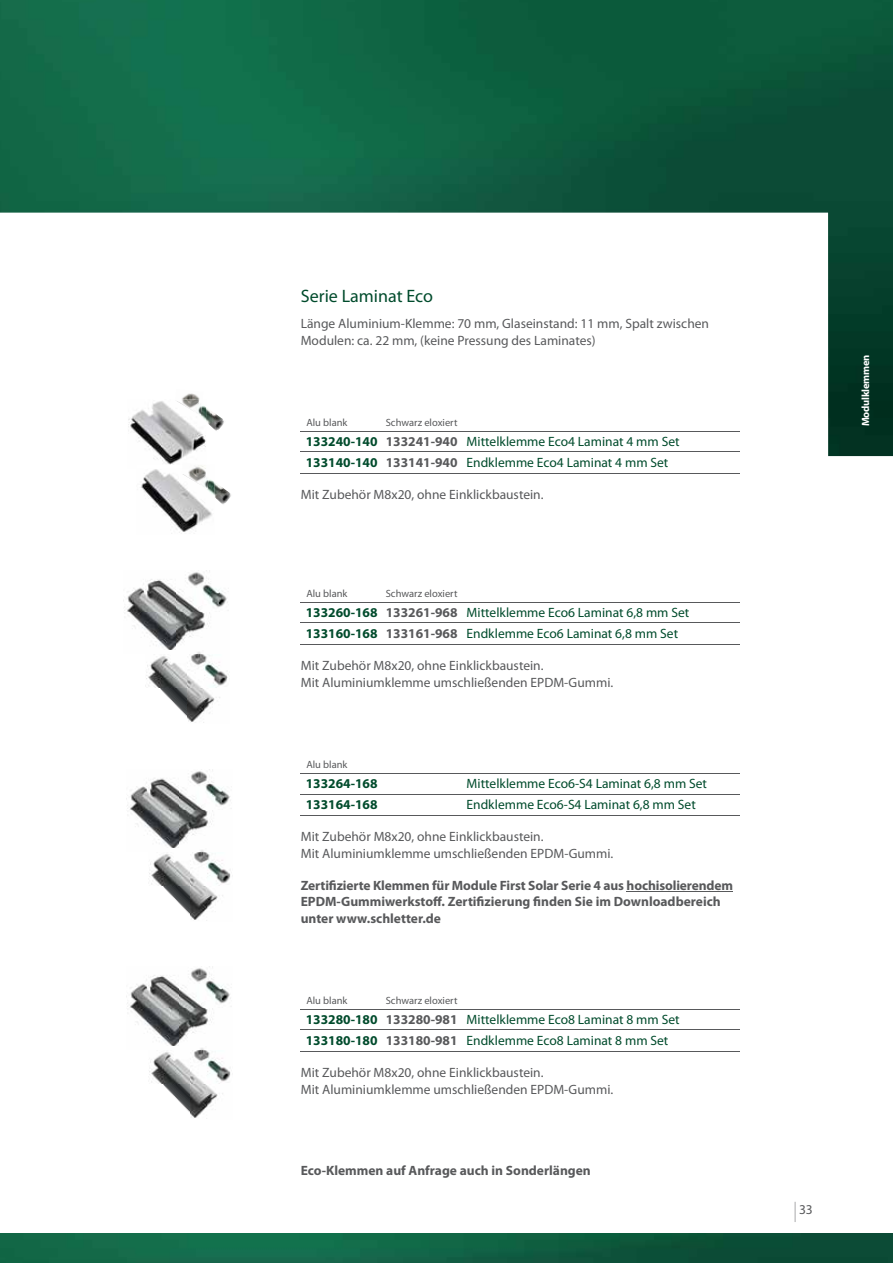
<style>
.page{position:relative;width:893px;height:1263px;background:#fff}
.page>*{position:absolute;margin:0;border:0;box-sizing:border-box;transform-origin:0 0}
.t1{font:18px "Myriad Pro";color:#004b2c}
.t2{font:13.5px/16.2px "Myriad Pro";color:#58595b}
.t3{font:13.5px/20.7px "Myriad Pro";color:#004b2c}
.t4{font:700 13.5px/16.2px "Myriad Pro";color:#58595b}
.t5{font:700 13.5px "Myriad Pro";color:#004b2c}
.t6{font:10.5px "Myriad Pro";color:#58595b}
.t7{font:700 10.5px "Myriad Pro";letter-spacing:-.02em;color:#fff}
.s1{font-weight:700}
.s2{font-weight:700;color:#58595b}
.s3{font-size:20.25px}
</style>
<div class="page">
<img style="left:0;top:0;width:893px;height:456px">
<img style="left:0;top:1233px;width:893px;height:30px">
<hr style="left:301px;top:431px;width:439px;height:1px;background:#58595b">
<hr style="left:301px;top:452px;width:439px;height:1px;background:#58595b">
<hr style="left:301px;top:473px;width:439px;height:1px;background:#58595b">
<hr style="left:301px;top:602px;width:439px;height:1px;background:#58595b">
<hr style="left:301px;top:623px;width:439px;height:1px;background:#58595b">
<hr style="left:301px;top:644px;width:439px;height:1px;background:#58595b">
<hr style="left:301px;top:773px;width:439px;height:1px;background:#58595b">
<hr style="left:301px;top:794px;width:439px;height:1px;background:#58595b">
<hr style="left:301px;top:815px;width:439px;height:1px;background:#58595b">
<hr style="left:627px;top:891px;width:106px;height:1px;background:#58595b">
<hr style="left:301px;top:1009px;width:439px;height:1px;background:#58595b">
<hr style="left:301px;top:1030px;width:439px;height:1px;background:#58595b">
<hr style="left:301px;top:1051px;width:439px;height:1px;background:#58595b">
<img style="left:128px;top:399px;width:78px;height:66px">
<img style="left:141px;top:469px;width:71px;height:65px">
<img style="left:206px;top:407px;width:20px;height:25px">
<img style="left:197px;top:404px;width:9px;height:18px">
<img style="left:175px;top:389px;width:28px;height:24px">
<img style="left:193px;top:402px;width:9px;height:14px">
<img style="left:214px;top:482px;width:17px;height:22px">
<img style="left:203px;top:478px;width:11px;height:19px">
<img style="left:183px;top:463px;width:20px;height:2px">
<img style="left:182px;top:469px;width:28px;height:18px">
<img style="left:192px;top:465px;width:14px;height:4px">
<img style="left:199px;top:475px;width:10px;height:14px">
<img style="left:145px;top:652px;width:83px;height:71px">
<img style="left:124px;top:571px;width:104px;height:41px">
<img style="left:129px;top:612px;width:48px;height:41px">
<img style="left:177px;top:612px;width:33px;height:32px">
<img style="left:149px;top:850px;width:82px;height:71px">
<img style="left:127px;top:769px;width:105px;height:41px">
<img style="left:131px;top:810px;width:49px;height:42px">
<img style="left:180px;top:810px;width:33px;height:32px">
<img style="left:149px;top:1048px;width:82px;height:71px">
<img style="left:127px;top:967px;width:104px;height:41px">
<img style="left:132px;top:1008px;width:48px;height:41px">
<img style="left:180px;top:1008px;width:33px;height:32px">
<h1 class="t1" style="left:301px;top:284px;width:134px">Serie Laminat Eco</h1>
<p class="t2" style="left:301px;top:315px;width:410px">Länge Aluminium-Klemme: 70 mm, Glaseinstand: 11 mm, Spalt zwischen<br>Modulen: ca. 22 mm, (keine Pressung des Laminates)</p>
<p class="t6" style="left:306px;top:416px;width:43px">Alu blank</p>
<p class="t6" style="left:386px;top:416px;width:73px">Schwarz eloxiert</p>
<p class="t3" style="left:306px;top:431px;width:375px"><span class="s1">133240-140</span> <span class="s2">133241-940</span> Mittelklemme Eco4 Laminat 4 mm Set<br><span class="s1">133140-140</span> <span class="s2">133141-940</span> Endklemme Eco4 Laminat 4 mm Set</p>
<p class="t2" style="left:301px;top:487px;width:244px">Mit Zubehör M8x20, ohne Einklickbaustein.</p>
<p class="t6" style="left:306px;top:587px;width:43px">Alu blank</p>
<p class="t6" style="left:386px;top:587px;width:73px">Schwarz eloxiert</p>
<p class="t3" style="left:306px;top:602px;width:385px"><span class="s1">133260-168</span> <span class="s2">133261-968</span> Mittelklemme Eco6 Laminat 6,8 mm Set<br><span class="s1">133160-168</span> <span class="s2">133161-968</span> Endklemme Eco6 Laminat 6,8 mm Set</p>
<p class="t2" style="left:301px;top:658px;width:314px">Mit Zubehör M8x20, ohne Einklickbaustein.<br>Mit Aluminiumklemme umschließenden EPDM-Gummi.</p>
<p class="t6" style="left:306px;top:758px;width:43px">Alu blank</p>
<p class="t5" style="left:306px;top:775px;width:73px">133264-168</p>
<p class="t3" style="left:467px;top:773px;width:242px">Mittelklemme Eco6-S4 Laminat 6,8 mm Set</p>
<p class="t5" style="left:306px;top:796px;width:73px">133164-168</p>
<p class="t3" style="left:467px;top:794px;width:231px">Endklemme Eco6-S4 Laminat 6,8 mm Set</p>
<p class="t2" style="left:301px;top:829px;width:314px">Mit Zubehör M8x20, ohne Einklickbaustein.<br>Mit Aluminiumklemme umschließenden EPDM-Gummi.</p>
<p class="t4" style="left:301px;top:877px;width:434px">Zertifizierte Klemmen für Module First Solar Serie 4 aus hochisolierendem<br>EPDM-Gummiwerkstoff. Zertifizierung finden Sie im Downloadbereich unter www.schletter.de</p>
<p class="t6" style="left:306px;top:993px;width:43px">Alu blank</p>
<p class="t6" style="left:386px;top:993px;width:73px">Schwarz eloxiert</p>
<p class="t3" style="left:306px;top:1009px;width:375px"><span class="s1">133280-180</span> <span class="s2">133280-981</span> Mittelklemme Eco8 Laminat 8 mm Set<br><span class="s1">133180-180</span> <span class="s2">133180-981</span> Endklemme Eco8 Laminat 8 mm Set</p>
<p class="t2" style="left:301px;top:1064px;width:314px">Mit Zubehör M8x20, ohne Einklickbaustein.<br>Mit Aluminiumklemme umschließenden EPDM-Gummi.</p>
<p class="t4" style="left:301px;top:1161px;width:292px">Eco-Klemmen auf Anfrage auch in Sonderlängen</p>
<p class="t7" style="left:859px;top:426px;width:73px;rotate:-90deg">Modulklemmen</p>
<p class="t2" style="left:794px;top:1201px;width:20px"><span class="s3">|</span> 33</p>
</div>
